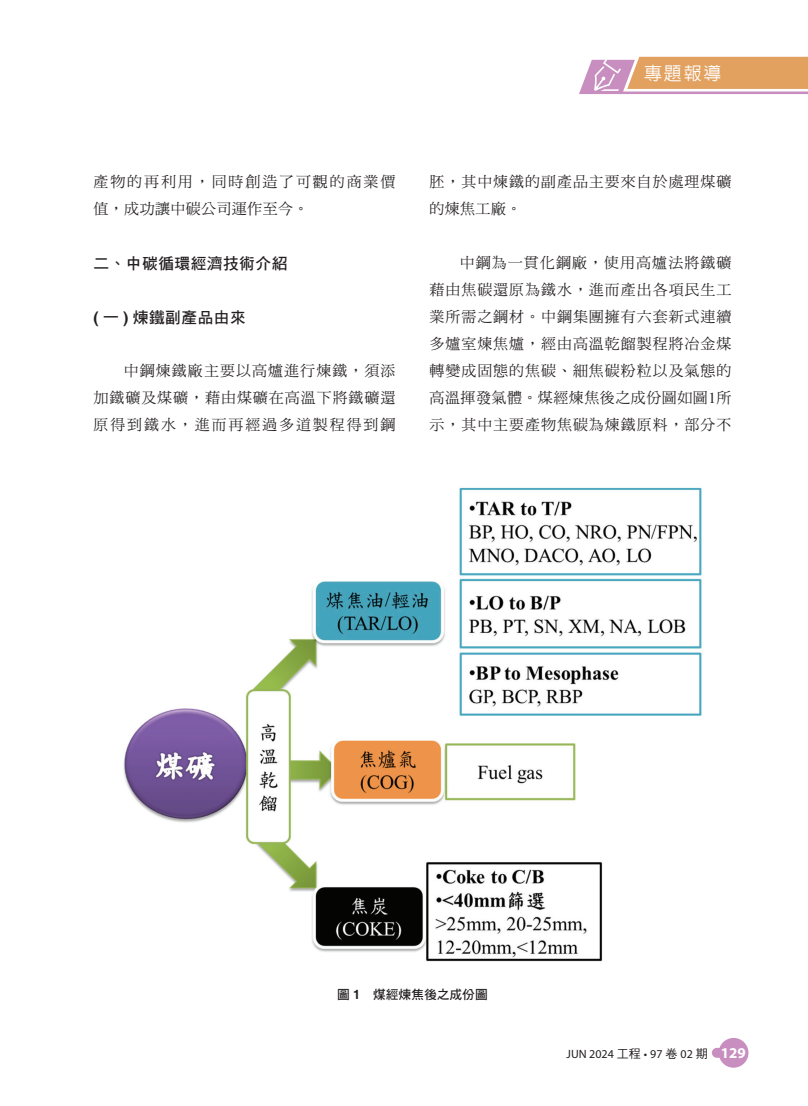
<style>
.page{position:relative;width:808px;height:1106px;background:#fff}
.page>*{position:absolute;margin:0;border:0;box-sizing:border-box;transform-origin:0 0}
.t1{font:500 18px "AR Hei B5";color:#fff}
.t2{font:15.75px "DF Hei Std W7";letter-spacing:.03em;color:#231f20}
.t3{font:15px/27px "DF Ming Std W5";letter-spacing:.065em;color:#231f20;text-align:justify}
.t4{font:15px/27px "DF Ming Std W5";letter-spacing:.125em;color:#231f20}
.t5{font:12.75px "DF Hei Std W7";color:#231f20}
.t6{font:12px "Myriad Pro";color:#231f20}
.s1{font-family:"Helvetica";font-weight:700}
.s2{font-family:"Times New Roman"}
.s3{font-family:"DF Hei Std W5"}
.s4{font-weight:700;font-size:15px;color:#fff}
</style>
<div class="page">
<div style="left:719px;top:1037px;width:29px;height:30px;background:#c78ebf;border-radius:50%"></div>
<div style="left:712px;top:1047px;width:26px;height:10px;background:#c78ebf;border-radius:5px"></div>
<svg style="left:579px;top:57px;width:229px;height:37px;background:#e0a988"></svg>
<img style="left:123px;top:487px;width:579px;height:475px">
<p class="t1" style="left:644px;top:64px;width:79px">專題報導</p>
<p class="t4" style="left:94px;top:168px;width:303px">產物的再利用，同時創造了可觀的商業價值，成功讓中碳公司運作至今。</p>
<p class="t2" style="left:94px;top:255px;width:195px">二、中碳循環經濟技術介紹</p>
<p class="t2" style="left:94px;top:309px;width:154px"><span class="s1">(</span> 一 <span class="s1">)</span> 煉鐵副產品由來</p>
<p class="t3" style="left:94px;top:357px;width:303px;text-indent:30px">中鋼煉鐵廠主要以高爐進行煉鐵，須添加鐵礦及煤礦，藉由煤礦在高溫下將鐵礦還原得到鐵水，進而再經過多道製程得到鋼</p>
<p class="t3" style="left:429px;top:168px;width:303px">胚，其中煉鐵的副產品主要來自於處理煤礦的煉焦工廠。</p>
<p class="t3" style="left:429px;top:249px;width:303px;text-indent:30px">中鋼為一貫化鋼廠，使用高爐法將鐵礦藉由焦碳還原為鐵水，進而產出各項民生工業所需之鋼材。中鋼集團擁有六套新式連續多爐室煉焦爐，經由高溫乾餾製程將冶金煤轉變成固態的焦碳、細焦碳粉粒以及氣態的高溫揮發氣體。煤經煉焦後之成份圖如圖<span class="s2">1</span>所示，其中主要產物焦碳為煉鐵原料，部分不</p>
<p class="t5" style="left:337px;top:987px;width:152px">圖 <span class="s1">1</span>　煤經煉焦後之成份圖</p>
<p class="t6" style="left:567px;top:1046px;width:181px">JUN 2024 <span class="s3">工程</span> • 97 <span class="s3">卷</span> 02 <span class="s3">期</span> <span class="s4">129</span></p>
</div>
